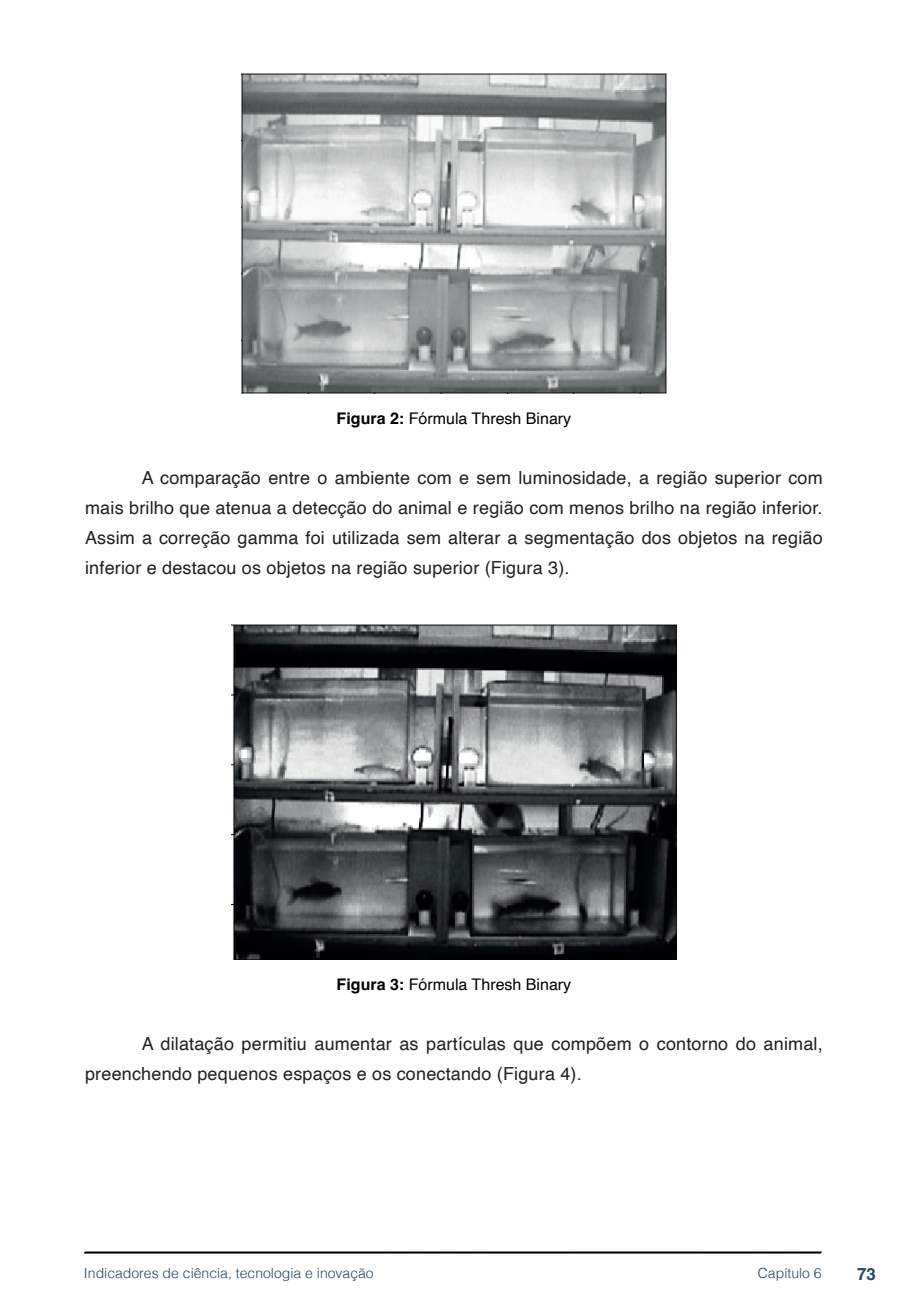
<style>
.page{position:relative;width:908px;height:1304px;background:#fff}
.page>*{position:absolute;margin:0;border:0;box-sizing:border-box;transform-origin:0 0}
.t1{font:18px/30px "Helvetica";letter-spacing:.01em;color:#231f20;text-align:justify}
.t2{font:700 16.8px "Helvetica";color:#23445f}
.t3{font:16px "Helvetica";color:#000}
.t4{font:300 14px "Helvetica";color:#23445f}
.s1{font-weight:700}
</style>
<div class="page">
<svg style="left:84px;top:1251px;width:737px;height:3px;background:#515151"></svg>
<img style="left:241px;top:74px;width:425px;height:319px">
<img style="left:232px;top:624px;width:444px;height:335px">
<p class="t3" style="left:336px;top:406px;width:236px"><span class="s1">Figura 2:</span> Fórmula Thresh Binary</p>
<p class="t1" style="left:85px;top:463px;width:738px;text-indent:57px">A comparação entre o ambiente com e sem luminosidade, a região superior com mais brilho que atenua a detecção do animal e região com menos brilho na região inferior.<br>Assim a correção gamma foi utilizada sem alterar a segmentação dos objetos na região inferior e destacou os objetos na região superior (Figura 3).</p>
<p class="t3" style="left:336px;top:972px;width:236px"><span class="s1">Figura 3:</span> Fórmula Thresh Binary</p>
<p class="t1" style="left:85px;top:1029px;width:738px;text-indent:57px">A dilatação permitiu aumentar as partículas que compõem o contorno do animal, preenchendo pequenos espaços e os conectando (Figura 4).</p>
<p class="t4" style="left:84px;top:1261px;width:291px">Indicadores de ciência, tecnologia e inovação</p>
<p class="t4" style="left:757px;top:1261px;width:65px">Capítulo 6</p>
<p class="t2" style="left:856px;top:1264px;width:20px">73</p>
</div>
